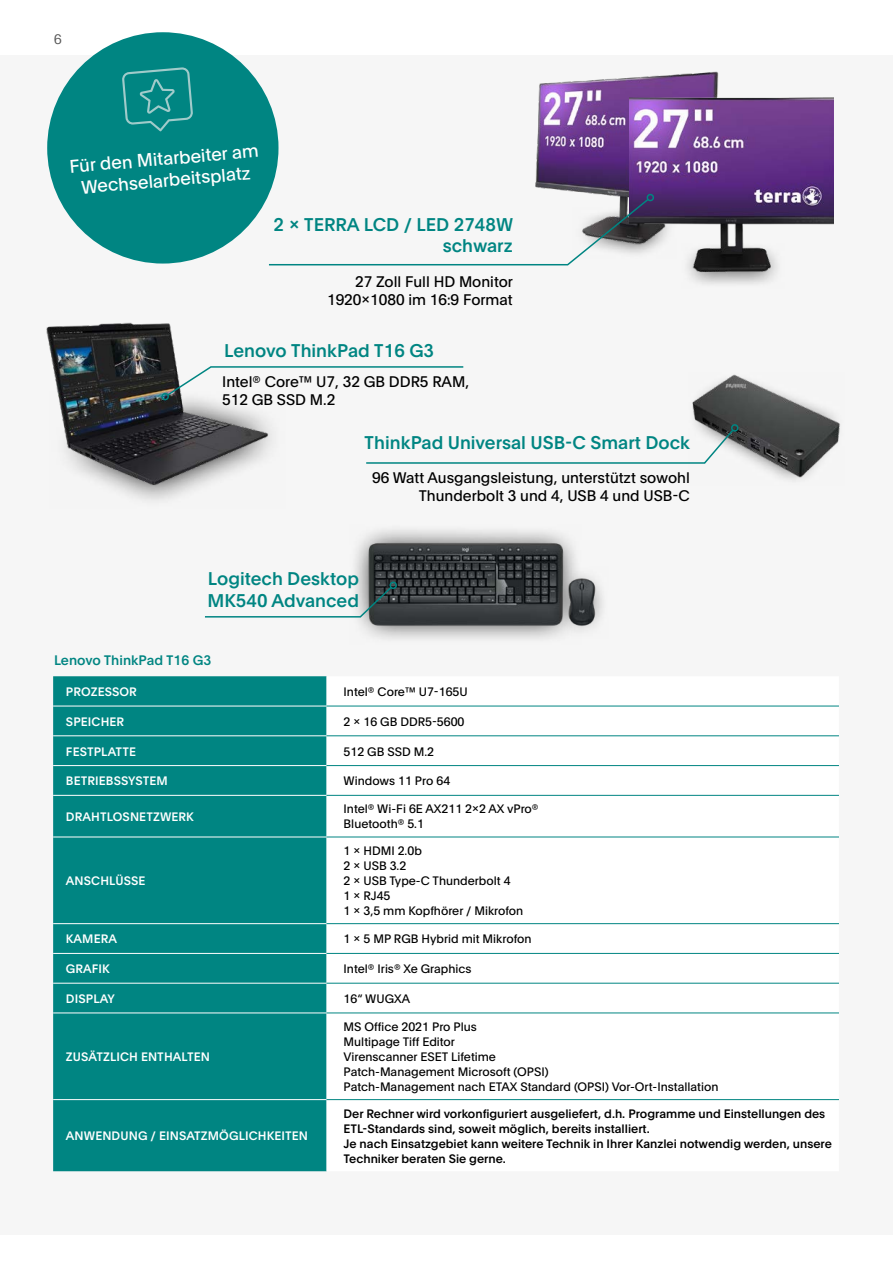
<style>
.page{position:relative;width:893px;height:1263px;background:#fff}
.page>*{position:absolute;margin:0;border:0;box-sizing:border-box;transform-origin:0 0}
.t1{font:500 18px/21.6px "Plain";color:#008582}
.t2{font:18px/21.6px "Plain";color:#fff;text-align:center}
.t3{font:15px/18px "Plain";color:#000;text-align:right}
.t4{font:500 13.5px "Plain";color:#008582}
.t5{font:300 13.5px "Plain";color:#565656}
.t6{font:12px/15px "Plain";color:#000}
.t7{font:500 12px/15px "Plain";color:#000}
.t8{font:500 12px "Plain";letter-spacing:.01em;color:#fff}
</style>
<div class="page">
<div style="left:0;top:55px;width:893px;height:1179px;background:#f6f6f6"></div>
<svg style="left:366px;top:530px;width:196px;height:109px;fill:#e0e0e0"></svg>
<div style="left:554px;top:566px;width:54px;height:73px;background:#f3f3f3"></div>
<div style="left:681px;top:243px;width:103px;height:45px;background:#f2f2f2"></div>
<img style="left:535px;top:71px;width:184px;height:126px">
<img style="left:630px;top:79px;width:204px;height:204px">
<img style="left:46px;top:323px;width:161px;height:176px">
<img style="left:359px;top:536px;width:243px;height:94px">
<img style="left:829px;top:412px;width:12px;height:39px">
<svg style="left:205px;top:548px;width:353px;height:73px"></svg>
<div style="left:389px;top:582px;width:8px;height:7px;border:2px solid #008582;border-radius:50%"></div>
<div style="left:53px;top:676px;width:274px;height:495px;background:#008582"></div>
<div style="left:327px;top:705px;width:512px;height:396px;background:#fff"></div>
<hr style="left:53px;top:706px;width:274px;height:1px;background:#fff">
<hr style="left:53px;top:735px;width:274px;height:1px;background:#fff">
<hr style="left:53px;top:765px;width:274px;height:1px;background:#fff">
<hr style="left:53px;top:795px;width:274px;height:1px;background:#fff">
<hr style="left:53px;top:837px;width:274px;height:1px;background:#fff">
<hr style="left:53px;top:923px;width:274px;height:1px;background:#fff">
<hr style="left:53px;top:953px;width:274px;height:1px;background:#fff">
<hr style="left:53px;top:983px;width:274px;height:1px;background:#fff">
<hr style="left:53px;top:1013px;width:274px;height:1px;background:#fff">
<hr style="left:53px;top:1099px;width:274px;height:1px;background:#fff">
<hr style="left:327px;top:706px;width:512px;height:1px;background:#008582">
<hr style="left:327px;top:735px;width:512px;height:1px;background:#008582">
<hr style="left:327px;top:765px;width:512px;height:1px;background:#008582">
<hr style="left:327px;top:795px;width:512px;height:1px;background:#008582">
<hr style="left:327px;top:837px;width:512px;height:1px;background:#008582">
<hr style="left:327px;top:923px;width:512px;height:1px;background:#008582">
<hr style="left:327px;top:953px;width:512px;height:1px;background:#008582">
<hr style="left:327px;top:983px;width:512px;height:1px;background:#008582">
<hr style="left:327px;top:1013px;width:512px;height:1px;background:#008582">
<hr style="left:327px;top:1099px;width:512px;height:1px;background:#008582">
<div style="left:47px;top:32px;width:231px;height:232px;background:#008582;border-radius:50%"></div>
<svg style="left:122px;top:67px;width:71px;height:64px"></svg>
<svg style="left:71px;top:365px;width:758px;height:118px"></svg>
<div style="left:161px;top:393px;width:8px;height:7px;border:2px solid #008582;border-radius:50%"></div>
<svg style="left:267px;top:197px;width:395px;height:69px"></svg>
<div style="left:647px;top:194px;width:7px;height:7px;border:2px solid #008582;border-radius:50%"></div>
<p class="t5" style="left:54px;top:29px;width:9px">6</p>
<h1 class="t2" style="left:68px;top:155px;width:191px;rotate:-5deg">Für den Mitarbeiter am<br>Wechselarbeitsplatz</h1>
<h1 class="t1" style="left:273px;top:213px;width:241px;text-align:right">2 x TERRA LCD / LED 2748W schwarz</h1>
<p class="t3" style="left:327px;top:272px;width:187px">27 Zoll Full HD Monitor<br>1920x1080 im 16:9 Format</p>
<h1 class="t1" style="left:224px;top:339px;width:211px">Lenovo ThinkPad T16 G3</h1>
<p class="t3" style="left:222px;top:372px;width:249px;text-align:left">Intel® Core™ U7, 32 GB DDR5 RAM,<br>512 GB SSD M.2</p>
<h1 class="t1" style="left:364px;top:431px;width:327px">ThinkPad Universal USB-C Smart Dock</h1>
<p class="t3" style="left:372px;top:468px;width:319px">96 Watt Ausgangsleistung, unterstützt sowohl<br>Thunderbolt 3 und 4, USB 4 und USB-C</p>
<h1 class="t1" style="left:208px;top:567px;width:153px">Logitech Desktop<br>MK540 Advanced</h1>
<p class="t4" style="left:54px;top:650px;width:159px">Lenovo ThinkPad T16 G3</p>
<p class="t8" style="left:66px;top:683px;width:72px">PROZESSOR</p>
<p class="t6" style="left:344px;top:684px;width:126px">Intel® Core™ U7-165U</p>
<p class="t8" style="left:66px;top:713px;width:60px">SPEICHER</p>
<p class="t6" style="left:344px;top:713px;width:122px">2 x 16 GB DDR5-5600</p>
<p class="t8" style="left:66px;top:742px;width:72px">FESTPLATTE</p>
<p class="t6" style="left:344px;top:743px;width:92px">512 GB SSD M.2</p>
<p class="t8" style="left:66px;top:772px;width:103px">BETRIEBSSYSTEM</p>
<p class="t6" style="left:344px;top:773px;width:108px">Windows 11 Pro 64</p>
<p class="t8" style="left:66px;top:808px;width:129px">DRAHTLOSNETZWERK</p>
<p class="t6" style="left:344px;top:801px;width:197px">Intel® Wi-Fi 6E AX211 2x2 AX vPro®<br>Bluetooth® 5.1</p>
<p class="t8" style="left:66px;top:872px;width:81px">ANSCHLÜSSE</p>
<p class="t6" style="left:344px;top:843px;width:181px">1 x HDMI 2.0b<br>2 x USB 3.2<br>2 x USB Type-C Thunderbolt 4<br>1 x RJ45<br>1 x 3,5 mm Kopfhörer / Mikrofon</p>
<p class="t8" style="left:66px;top:930px;width:53px">KAMERA</p>
<p class="t6" style="left:344px;top:931px;width:190px">1 x 5 MP RGB Hybrid mit Mikrofon</p>
<p class="t8" style="left:66px;top:960px;width:45px">GRAFIK</p>
<p class="t6" style="left:344px;top:961px;width:129px">Intel® Iris® Xe Graphics</p>
<p class="t8" style="left:66px;top:990px;width:50px">DISPLAY</p>
<p class="t6" style="left:344px;top:990px;width:68px">16“ WUGXA</p>
<p class="t8" style="left:66px;top:1048px;width:146px">ZUSÄTZLICH ENTHALTEN</p>
<p class="t8" style="left:66px;top:1127px;width:244px">ANWENDUNG / EINSATZMÖGLICHKEITEN</p>
<p class="t6" style="left:344px;top:1019px;width:376px">MS Office 2021 Pro Plus<br>Multipage Tiff Editor<br>Virenscanner ESET Lifetime<br>Patch-Management Microsoft (OPSI)<br>Patch-Management nach ETAX Standard (OPSI) Vor-Ort-Installation</p>
<p class="t7" style="left:344px;top:1105px;width:490px">Der Rechner wird vorkonfiguriert ausgeliefert, d.h. Programme und Einstellungen des ETL-Standards sind, soweit möglich, bereits installiert.<br>Je nach Einsatzgebiet kann weitere Technik in Ihrer Kanzlei notwendig werden, unsere Techniker beraten Sie gerne.</p>
</div>
